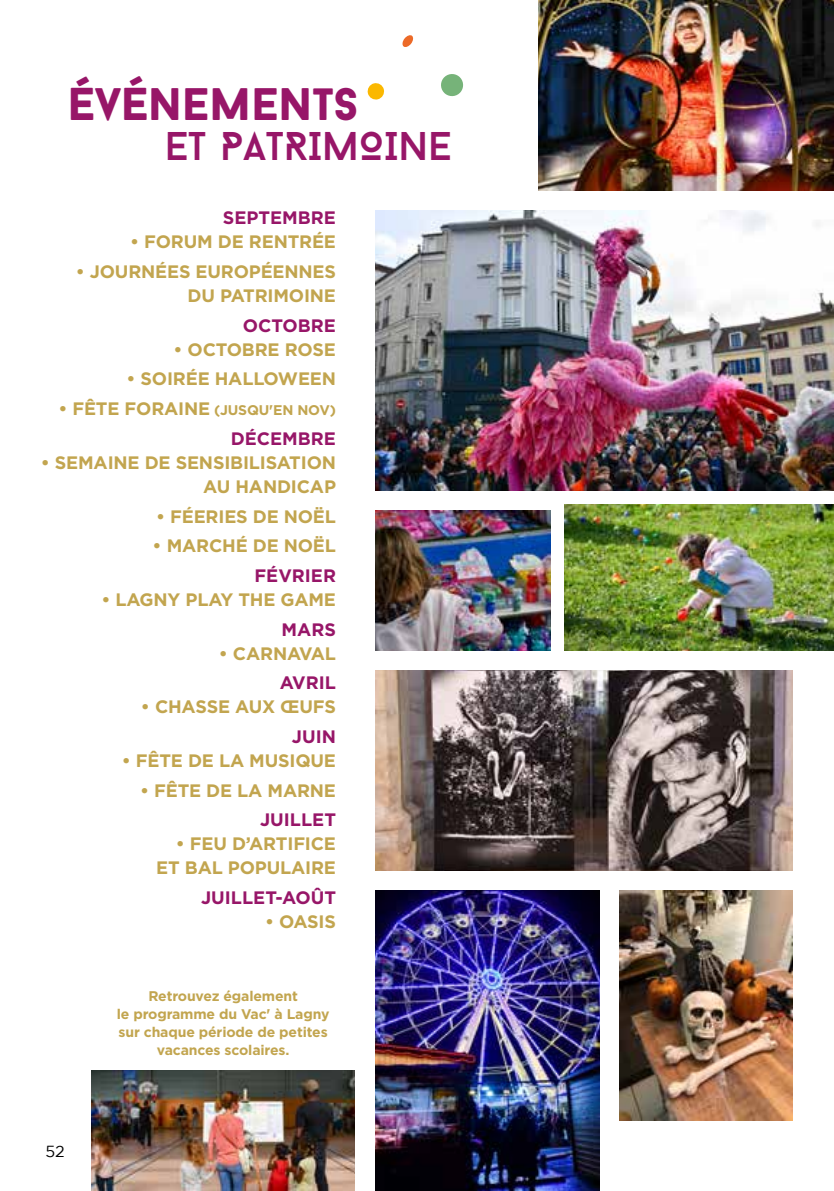
<style>
.page{position:relative;width:834px;height:1191px;background:#fff}
.page>*{position:absolute;margin:0;border:0;box-sizing:border-box;transform-origin:0 0}
.t1{font:900 46px "Baron Neue";color:#971668}
.t2{font:40px "Baron Neue";color:#971668}
.t3{font:700 18px/24px "Gotham";letter-spacing:-.01em;color:#c2a54f;text-align:right}
.t4{font:700 18px "Gotham";color:#971668}
.t5{font:16px "Gotham";color:#000}
.t6{font:700 14px/18px "Gotham";letter-spacing:-.01em;color:#c2a54f;text-align:center}
.s1{font-size:18px}
</style>
<div class="page">
<hr style="left:833px;top:677px;width:1px;height:514px;background:#ece2ca">
<svg style="left:402px;top:35px;width:11px;height:12px"></svg>
<svg style="left:367px;top:83px;width:17px;height:17px"></svg>
<svg style="left:441px;top:74px;width:22px;height:23px"></svg>
<img style="left:376px;top:210px;width:457px;height:280px">
<img style="left:564px;top:505px;width:269px;height:145px">
<img style="left:376px;top:670px;width:416px;height:200px">
<img style="left:92px;top:1070px;width:262px;height:121px">
<img style="left:376px;top:510px;width:174px;height:140px">
<img style="left:376px;top:890px;width:223px;height:301px">
<img style="left:619px;top:890px;width:173px;height:230px">
<img style="left:539px;top:0;width:294px;height:190px">
<h1 class="t1" style="left:68px;top:74px;width:292px">ÉVÉNEMENTS</h1>
<h2 class="t2" style="left:165px;top:121px;width:288px">ET PATRIMOINE</h2>
<p class="t4" style="left:223px;top:206px;width:115px">SEPTEMBRE</p>
<p class="t3" style="left:130px;top:230px;width:207px">• FORUM DE RENTRÉE</p>
<p class="t3" style="left:76px;top:259px;width:262px">• JOURNÉES EUROPÉENNES<br>DU PATRIMOINE</p>
<p class="t4" style="left:243px;top:313px;width:95px">OCTOBRE</p>
<p class="t3" style="left:173px;top:337px;width:164px">• OCTOBRE ROSE</p>
<p class="t3" style="left:126px;top:367px;width:211px">• SOIRÉE HALLOWEEN</p>
<p class="t6" style="left:58px;top:401px;width:279px"><span class="s1">• FÊTE FORAINE</span> (JUSQU'EN NOV)</p>
<p class="t4" style="left:231px;top:426px;width:107px">DÉCEMBRE</p>
<p class="t3" style="left:41px;top:450px;width:296px">• SEMAINE DE SENSIBILISATION<br>AU HANDICAP</p>
<p class="t3" style="left:156px;top:504px;width:181px">• FÉERIES DE NOËL</p>
<p class="t3" style="left:153px;top:534px;width:185px">• MARCHÉ DE NOËL</p>
<p class="t4" style="left:254px;top:563px;width:83px">FÉVRIER</p>
<p class="t3" style="left:101px;top:587px;width:236px">• LAGNY PLAY THE GAME</p>
<p class="t4" style="left:281px;top:617px;width:56px">MARS</p>
<p class="t3" style="left:219px;top:641px;width:118px">• CARNAVAL</p>
<p class="t4" style="left:280px;top:671px;width:58px">AVRIL</p>
<p class="t3" style="left:141px;top:694px;width:196px">• CHASSE AUX ŒUFS</p>
<p class="t4" style="left:292px;top:724px;width:46px">JUIN</p>
<p class="t3" style="left:122px;top:748px;width:216px">• FÊTE DE LA MUSIQUE</p>
<p class="t3" style="left:140px;top:778px;width:197px">• FÊTE DE LA MARNE</p>
<p class="t4" style="left:260px;top:808px;width:77px">JUILLET</p>
<p class="t3" style="left:156px;top:831px;width:181px">• FEU D’ARTIFICE<br>ET BAL POPULAIRE</p>
<p class="t4" style="left:201px;top:885px;width:136px">JUILLET-AOÛT</p>
<p class="t3" style="left:265px;top:909px;width:72px">• OASIS</p>
<p class="t5" style="left:45px;top:1142px;width:21px">52</p>
<p class="t6" style="left:117px;top:986px;width:214px">Retrouvez également<br>le programme du Vac' à Lagny sur chaque période de petites vacances scolaires.</p>
</div>
